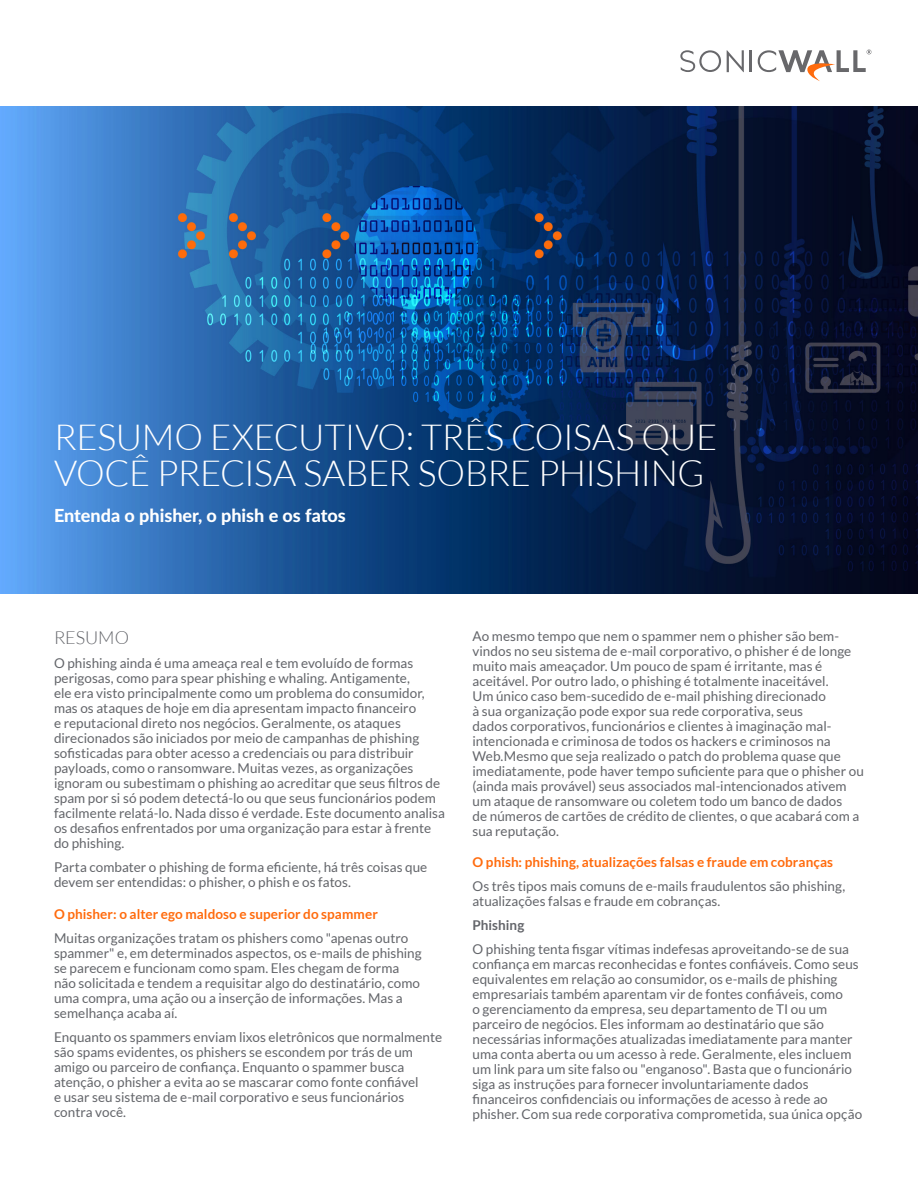
<style>
.page{position:relative;width:918px;height:1188px;background:#fff}
.page>*{position:absolute;margin:0;border:0;box-sizing:border-box;transform-origin:0 0}
.Document_Title_-_Hea{font:300 36px/36px "Lato";letter-spacing:-.01em;color:#fff}
.Document_Title_-_Sub{font:800 18px "Lato";color:#fff}
.Section_Heading_1{font:300 18px "Lato";letter-spacing:-.005em;color:#63656a}
.Body_Copy{font:13.5px/15px "Lato";letter-spacing:.005em;color:#63656a}
.Section_Heading_2_Su{font:700 13.5px "Lato";letter-spacing:.005em;color:#ff6b0d}
.Body_Copy-2{font:700 13.5px "Lato";color:#63656a}
</style>
<div class="page">
<svg style="left:727px;top:50px;width:17px;height:22px"></svg>
<hr style="left:750px;top:50px;width:2px;height:22px;background:#68686b">
<svg style="left:680px;top:50px;width:41px;height:22px"></svg>
<svg style="left:758px;top:50px;width:113px;height:31px"></svg>
<img style="left:0;top:106px;width:918px;height:488px">
<p class="Document_Title_-_Hea" style="left:54px;top:419px;width:665px">RESUMO EXECUTIVO: TRÊS COISAS QUE<br>VOCÊ PRECISA SABER SOBRE PHISHING</p>
<p class="Document_Title_-_Sub" style="left:54px;top:502px;width:293px">Entenda o phisher, o phish e os fatos</p>
<p class="Section_Heading_1" style="left:54px;top:628px;width:77px">RESUMO</p>
<p class="Body_Copy" style="left:54px;top:656px;width:393px">O phishing ainda é uma ameaça real e tem evoluído de formas perigosas, como para spear phishing e whaling. Antigamente,<br>ele era visto principalmente como um problema do consumidor, mas os ataques de hoje em dia apresentam impacto financeiro<br>e reputacional direto nos negócios. Geralmente, os ataques direcionados são iniciados por meio de campanhas de phishing sofisticadas para obter acesso a credenciais ou para distribuir payloads, como o ransomware. Muitas vezes, as organizações ignoram ou subestimam o phishing ao acreditar que seus filtros de spam por si só podem detectá-lo ou que seus funcionários podem facilmente relatá-lo. Nada disso é verdade. Este documento analisa os desafios enfrentados por uma organização para estar à frente do phishing.</p>
<p class="Body_Copy" style="left:54px;top:860px;width:375px">Parta combater o phishing de forma eficiente, há três coisas que devem ser entendidas: o phisher, o phish e os fatos.</p>
<p class="Section_Heading_2_Su" style="left:54px;top:906px;width:325px">O phisher: o alter ego maldoso e superior do spammer</p>
<p class="Body_Copy" style="left:54px;top:931px;width:369px">Muitas organizações tratam os phishers como "apenas outro spammer" e, em determinados aspectos, os e-mails de phishing se parecem e funcionam como spam. Eles chegam de forma não solicitada e tendem a requisitar algo do destinatário, como uma compra, uma ação ou a inserção de informações. Mas a semelhança acaba aí.</p>
<p class="Body_Copy" style="left:54px;top:1030px;width:390px">Enquanto os spammers enviam lixos eletrônicos que normalmente são spams evidentes, os phishers se escondem por trás de um amigo ou parceiro de confiança. Enquanto o spammer busca atenção, o phisher a evita ao se mascarar como fonte confiável<br>e usar seu sistema de e-mail corporativo e seus funcionários contra você.</p>
<p class="Body_Copy" style="left:472px;top:628px;width:393px">Ao mesmo tempo que nem o spammer nem o phisher são bem&shy;vindos no seu sistema de e-mail corporativo, o phisher é de longe muito mais ameaçador. Um pouco de spam é irritante, mas é aceitável. Por outro lado, o phishing é totalmente inaceitável.<br>Um único caso bem-sucedido de e-mail phishing direcionado<br>à sua organização pode expor sua rede corporativa, seus<br>dados corporativos, funcionários e clientes à imaginação mal&shy;intencionada e criminosa de todos os hackers e criminosos na Web.Mesmo que seja realizado o patch do problema quase que imediatamente, pode haver tempo suficiente para que o phisher ou (ainda mais provável) seus associados mal-intencionados ativem um ataque de ransomware ou coletem todo um banco de dados<br>de números de cartões de crédito de clientes, o que acabará com a sua reputação.</p>
<p class="Section_Heading_2_Su" style="left:472px;top:855px;width:362px">O phish: phishing, atualizações falsas e fraude em cobranças</p>
<p class="Body_Copy" style="left:472px;top:879px;width:374px">Os três tipos mais comuns de e-mails fraudulentos são phishing, atualizações falsas e fraude em cobranças.</p>
<p class="Body_Copy-2" style="left:472px;top:918px;width:53px">Phishing</p>
<p class="Body_Copy" style="left:472px;top:942px;width:391px">O phishing tenta fisgar vítimas indefesas aproveitando-se de sua confiança em marcas reconhecidas e fontes confiáveis. Como seus equivalentes em relação ao consumidor, os e-mails de phishing empresariais também aparentam vir de fontes confiáveis, como<br>o gerenciamento da empresa, seu departamento de TI ou um parceiro de negócios. Eles informam ao destinatário que são necessárias informações atualizadas imediatamente para manter uma conta aberta ou um acesso à rede. Geralmente, eles incluem um link para um site falso ou "enganoso". Basta que o funcionário siga as instruções para fornecer involuntariamente dados financeiros confidenciais ou informações de acesso à rede ao phisher. Com sua rede corporativa comprometida, sua única opção</p>
</div>
